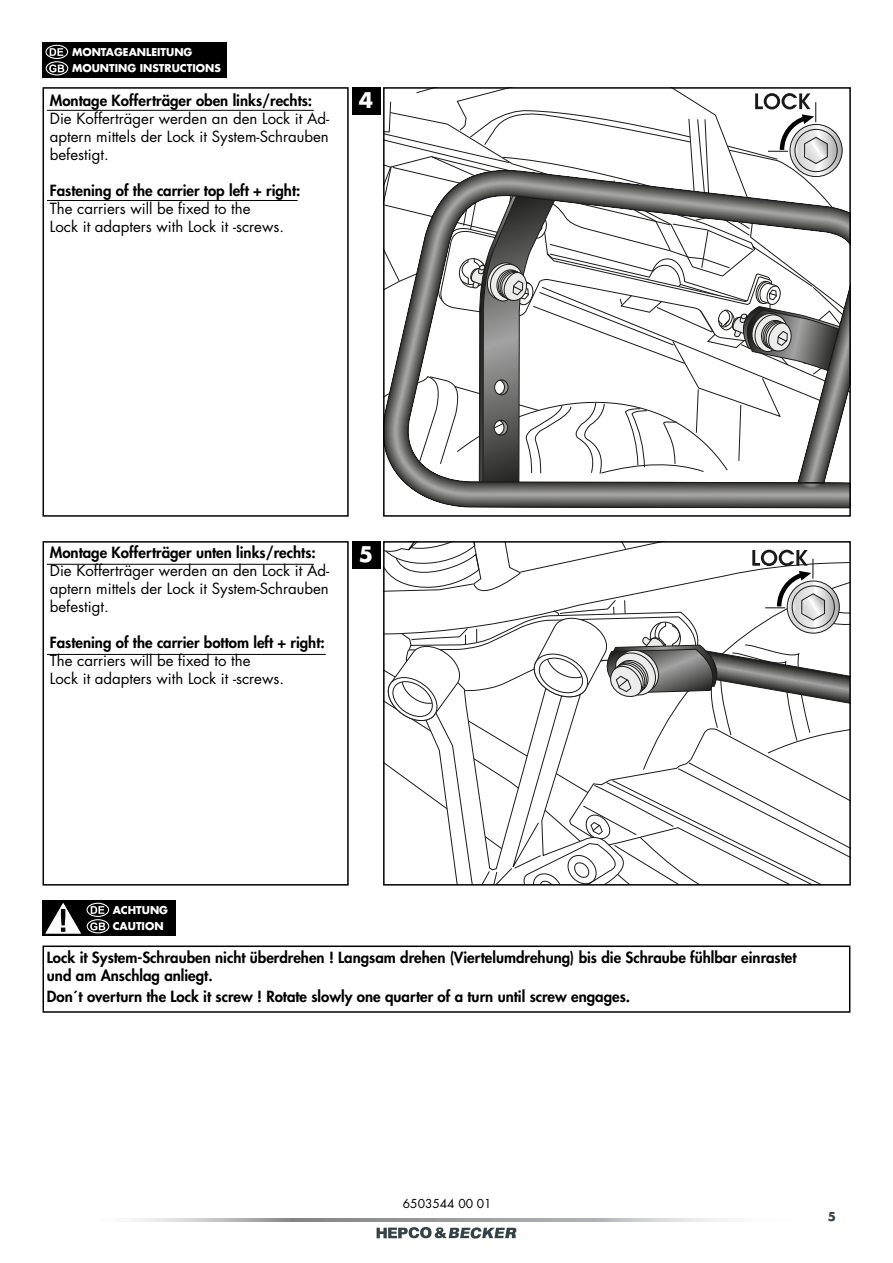
<style>
.page{position:relative;width:893px;height:1263px;background:#fff}
.page>*{position:absolute;margin:0;border:0;box-sizing:border-box;transform-origin:0 0}
.t1{font:700 21px "Futura Std";color:#fff}
.t2{font:800 15px/18px "Futura Std";color:#000}
.t3{font:15px/18px "Futura Std";color:#000;text-align:justify}
.t4{font:12px "Futura Std";color:#000}
.t5{font:700 12px "Futura Std";color:#354248}
.t6{font:700 10.5px/16.5px "Futura Std";color:#fff}
</style>
<div class="page">
<svg style="left:134px;top:1218px;width:593px;height:3px;background:#b3b4b5"></svg>
<svg style="left:377px;top:1227px;width:139px;height:11px"></svg>
<div style="left:43px;top:541px;width:306px;height:344px;border:2px solid #000"></div>
<div style="left:43px;top:87px;width:306px;height:430px;border:2px solid #000"></div>
<div style="left:43px;top:43px;width:184px;height:35px;background:#000"></div>
<svg style="left:50px;top:48px;width:13px;height:8px"></svg>
<div style="left:45px;top:45px;width:23px;height:14px;border:1px solid #fff;border-radius:50%"></div>
<svg style="left:49px;top:64px;width:15px;height:8px"></svg>
<div style="left:46px;top:61px;width:22px;height:14px;border:1px solid #fff;border-radius:50%"></div>
<svg style="left:409px;top:487px;width:439px;height:22px;background:#7e7e7d"></svg>
<div style="left:352px;top:87px;width:28px;height:28px;background:#000"></div>
<div style="left:352px;top:541px;width:28px;height:28px;background:#000"></div>
<svg style="left:384px;top:542px;width:466px;height:343px"></svg>
<svg style="left:384px;top:88px;width:466px;height:399px"></svg>
<hr style="left:47px;top:110px;width:267px;height:1px;background:#000">
<hr style="left:47px;top:564px;width:267px;height:1px;background:#000">
<hr style="left:47px;top:200px;width:251px;height:1px;background:#000">
<hr style="left:47px;top:654px;width:279px;height:1px;background:#000">
<div style="left:43px;top:945px;width:807px;height:68px;border:2px solid #000"></div>
<div style="left:43px;top:900px;width:133px;height:36px;background:#000"></div>
<svg style="left:91px;top:906px;width:13px;height:8px"></svg>
<div style="left:87px;top:903px;width:22px;height:14px;border:1px solid #fff;border-radius:50%"></div>
<svg style="left:90px;top:922px;width:15px;height:8px"></svg>
<div style="left:87px;top:919px;width:22px;height:14px;border:1px solid #fff;border-radius:50%"></div>
<svg style="left:45px;top:902px;width:36px;height:32px"></svg>
<p class="t6" style="left:72px;top:43px;width:150px">MONTAGEANLEITUNG<br>MOUNTING INSTRUCTIONS</p>
<p class="t2" style="left:50px;top:91px;width:264px">Montage Kofferträger oben links/rechts:</p>
<p class="t3" style="left:50px;top:109px;width:281px">Die Kofferträger werden an den Lock it Ad&shy;aptern mittels der Lock it System-Schrauben befestigt.</p>
<p class="t2" style="left:50px;top:181px;width:252px">Fastening of the carrier top left + right:</p>
<p class="t3" style="left:50px;top:199px;width:236px">The carriers will be fixed to the<br>Lock it adapters with Lock it -screws.</p>
<h1 class="t1" style="left:359px;top:86px;width:16px">4</h1>
<p class="t2" style="left:50px;top:544px;width:267px">Montage Kofferträger unten links/rechts:</p>
<p class="t3" style="left:50px;top:562px;width:281px">Die Kofferträger werden an den Lock it Ad&shy;aptern mittels der Lock it System-Schrauben befestigt.</p>
<p class="t2" style="left:50px;top:634px;width:276px">Fastening of the carrier bottom left + right:</p>
<p class="t3" style="left:50px;top:652px;width:236px">The carriers will be fixed to the<br>Lock it adapters with Lock it -screws.</p>
<h1 class="t1" style="left:359px;top:540px;width:16px">5</h1>
<p class="t6" style="left:113px;top:901px;width:57px">ACHTUNG<br>CAUTION</p>
<p class="t2" style="left:47px;top:948px;width:751px">Lock it System-Schrauben nicht überdrehen ! Langsam drehen (Viertelumdrehung) bis die Schraube fühlbar einrastet und am Anschlag anliegt.</p>
<p class="t2" style="left:47px;top:987px;width:585px">Don´t overturn the Lock it screw ! Rotate slowly one quarter of a turn until screw engages.</p>
<p class="t4" style="left:403px;top:1196px;width:90px">6503544 00 01</p>
<p class="t5" style="left:828px;top:1208px;width:10px">5</p>
</div>
